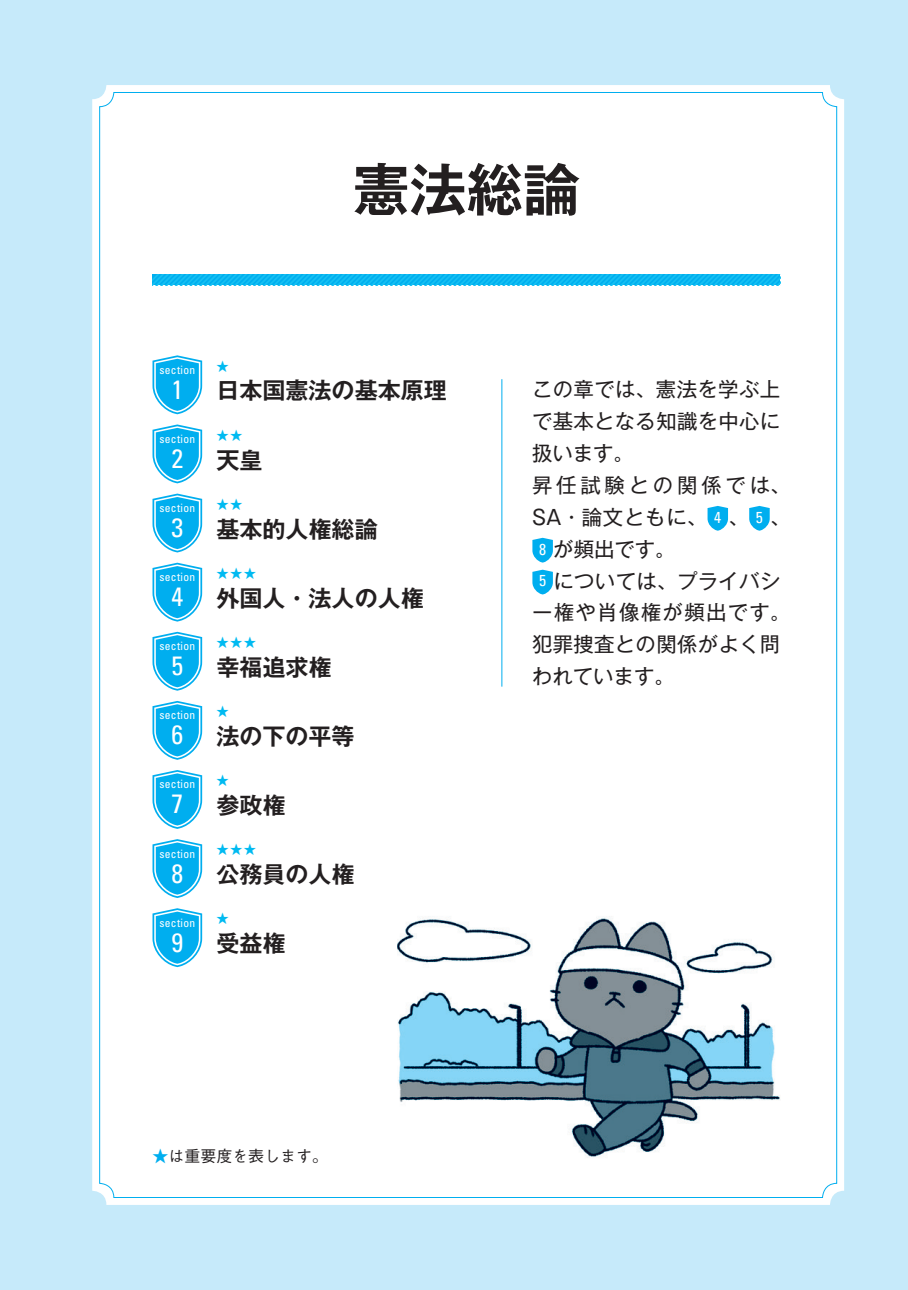
<style>
.page{position:relative;width:908px;height:1290px;background:#fff}
.page>*{position:absolute;margin:0;border:0;box-sizing:border-box;transform-origin:0 0}
.t1{font:700 56.75px "Gothic MB101 Pr 6 De";color:#231f20}
.t2{font:condensed 26.5px "Univers";color:#fff}
.t3{font:700 23px "Gothic MB101 Pr 6 De";color:#231f20}
.t4{font:20.25px "Gothic MB101 Pr 6";letter-spacing:.015em;color:#231f20}
.t5{font:20.25px "Gothic MB101 Pr 6";letter-spacing:.065em;color:#231f20}
.t6{font:20.25px "Gothic MB101 Pr 6";letter-spacing:.185em;color:#231f20}
.t7{font:500 16px "Gothic BBB Pr 6";color:#231f20}
.t8{font:12.5px "Ryumin Pr 6";color:#00baf1}
.t9{font:condensed 11.5px "Univers";letter-spacing:.03em;color:#fff}
.s1{font-family:"Univers";font-stretch:condensed;font-size:16px;color:#fff}
.s2{color:#00aeef}
</style>
<div class="page">
<div style="left:0;top:0;width:907px;height:1290px;background:#c6eafa"></div>
<div style="left:92px;top:85px;width:751px;height:1120px;background:#fff;border-radius:14px"></div>
<svg style="left:152px;top:355px;width:50px;height:59px"></svg>
<svg style="left:152px;top:424px;width:50px;height:59px"></svg>
<svg style="left:152px;top:494px;width:50px;height:58px"></svg>
<svg style="left:152px;top:563px;width:50px;height:58px"></svg>
<svg style="left:152px;top:632px;width:50px;height:59px"></svg>
<svg style="left:152px;top:701px;width:50px;height:59px"></svg>
<svg style="left:152px;top:770px;width:50px;height:59px"></svg>
<svg style="left:152px;top:839px;width:50px;height:59px"></svg>
<svg style="left:152px;top:908px;width:50px;height:59px"></svg>
<svg style="left:707px;top:506px;width:20px;height:25px"></svg>
<svg style="left:749px;top:506px;width:20px;height:25px"></svg>
<svg style="left:532px;top:538px;width:20px;height:24px"></svg>
<svg style="left:532px;top:570px;width:20px;height:24px"></svg>
<hr style="left:501px;top:379px;width:1px;height:308px;background:#00aeef">
<svg style="left:152px;top:275px;width:628px;height:10px;background:#0ab6f0"></svg>
<img style="left:397px;top:916px;width:383px;height:241px">
<p class="t1" style="left:353px;top:142px;width:228px">憲法総論</p>
<p class="t9" style="left:159px;top:362px;width:37px">section</p>
<p class="t2" style="left:171px;top:373px;width:13px">1</p>
<p class="t8" style="left:216px;top:356px;width:14px">★</p>
<p class="t3" style="left:216px;top:372px;width:232px">日本国憲法の基本原理</p>
<p class="t9" style="left:159px;top:431px;width:37px">section</p>
<p class="t2" style="left:171px;top:442px;width:13px">2</p>
<p class="t8" style="left:216px;top:425px;width:28px">★★</p>
<p class="t3" style="left:216px;top:441px;width:48px">天皇</p>
<p class="t9" style="left:159px;top:501px;width:37px">section</p>
<p class="t2" style="left:171px;top:511px;width:13px">3</p>
<p class="t8" style="left:216px;top:494px;width:28px">★★</p>
<p class="t3" style="left:216px;top:510px;width:163px">基本的人権総論</p>
<p class="t9" style="left:159px;top:570px;width:37px">section</p>
<p class="t2" style="left:171px;top:580px;width:13px">4</p>
<p class="t8" style="left:216px;top:563px;width:41px">★★★</p>
<p class="t3" style="left:216px;top:579px;width:209px">外国人・法人の人権</p>
<p class="t9" style="left:159px;top:639px;width:37px">section</p>
<p class="t2" style="left:171px;top:649px;width:13px">5</p>
<p class="t8" style="left:216px;top:632px;width:41px">★★★</p>
<p class="t3" style="left:216px;top:648px;width:117px">幸福追求権</p>
<p class="t4" style="left:531px;top:373px;width:249px">この章では、憲法を学ぶ上</p>
<p class="t4" style="left:531px;top:404px;width:250px">で基本となる知識を中心に</p>
<p class="t4" style="left:531px;top:436px;width:103px">扱います。</p>
<p class="t6" style="left:531px;top:468px;width:260px">昇任試験との関係では、</p>
<p class="t4" style="left:531px;top:500px;width:260px">SA・論文ともに、 <span class="s1">4</span> 、 <span class="s1">5</span> 、</p>
<p class="t4" style="left:539px;top:532px;width:138px"><span class="s1">8</span> が頻出です。</p>
<p class="t4" style="left:539px;top:564px;width:242px"><span class="s1">5</span> については、プライバシ</p>
<p class="t5" style="left:531px;top:596px;width:260px">ー権や肖像権が頻出です。</p>
<p class="t4" style="left:531px;top:628px;width:250px">犯罪捜査との関係がよく問</p>
<p class="t4" style="left:531px;top:660px;width:144px">われています。</p>
<p class="t9" style="left:159px;top:708px;width:37px">section</p>
<p class="t2" style="left:171px;top:718px;width:13px">6</p>
<p class="t8" style="left:216px;top:702px;width:14px">★</p>
<p class="t3" style="left:216px;top:717px;width:140px">法の下の平等</p>
<p class="t9" style="left:159px;top:777px;width:37px">section</p>
<p class="t2" style="left:171px;top:787px;width:13px">7</p>
<p class="t8" style="left:216px;top:771px;width:14px">★</p>
<p class="t3" style="left:216px;top:786px;width:71px">参政権</p>
<p class="t9" style="left:159px;top:846px;width:37px">section</p>
<p class="t2" style="left:171px;top:856px;width:13px">8</p>
<p class="t8" style="left:216px;top:840px;width:41px">★★★</p>
<p class="t3" style="left:216px;top:855px;width:140px">公務員の人権</p>
<p class="t9" style="left:159px;top:915px;width:37px">section</p>
<p class="t2" style="left:171px;top:925px;width:13px">9</p>
<p class="t8" style="left:216px;top:909px;width:14px">★</p>
<p class="t3" style="left:216px;top:924px;width:71px">受益権</p>
<p class="t7" style="left:152px;top:1143px;width:177px"><span class="s2">★</span>は重要度を表します。</p>
</div>
